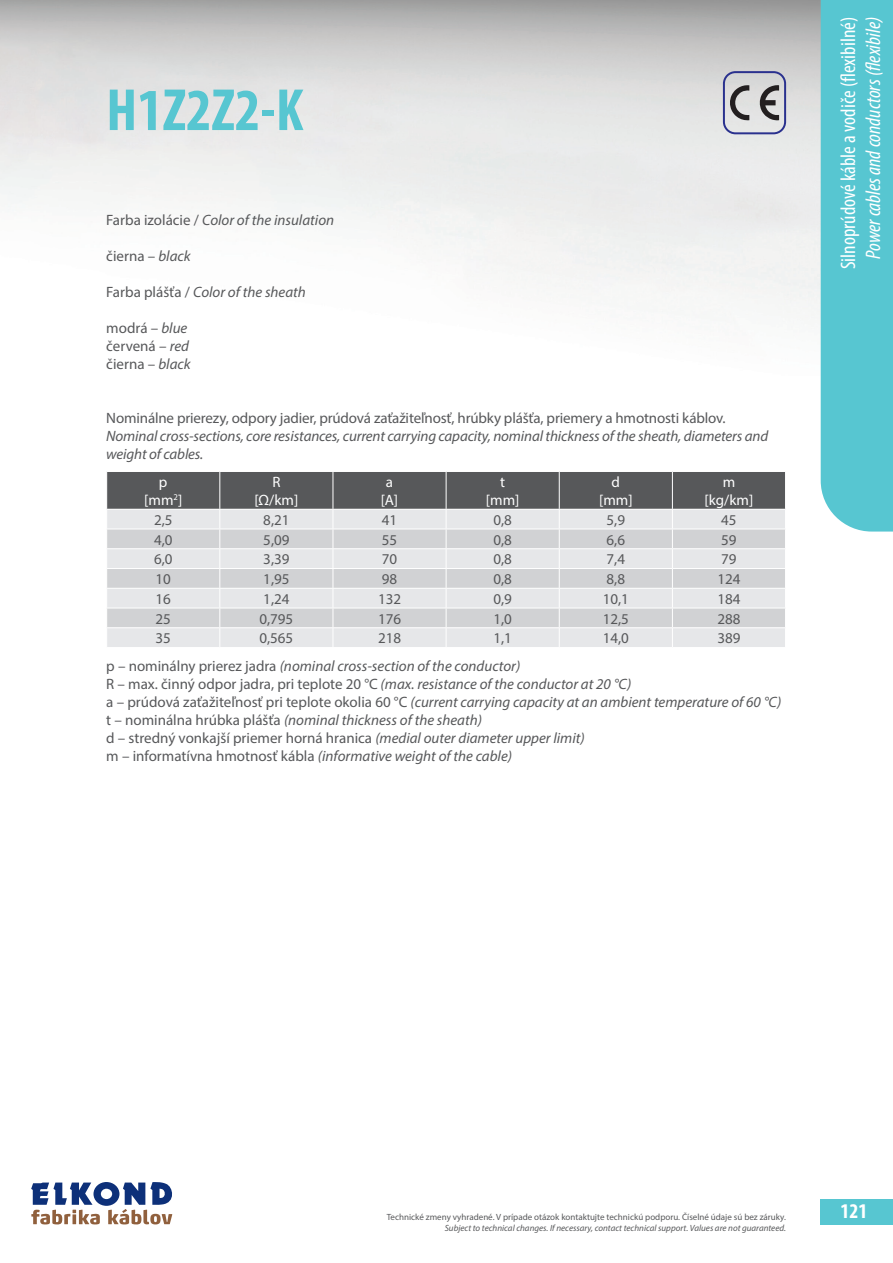
<style>
.page{position:relative;width:893px;height:1263px;background:#fff}
.page>*{position:absolute;margin:0;border:0;box-sizing:border-box;transform-origin:0 0}
.nazvy_kablov{font:700 condensed 60px "Myriad Pro";color:#57c6d1}
.t1{font:condensed 21px "Myriad Pro";color:#fff}
.t2{font:italic condensed 21px "Myriad Pro";color:#fff}
.t3{font:700 condensed 21px "Myriad Pro";color:#fff}
.t4{font:italic 15px/18px "Myriad Pro";color:#57585a}
.t5{font:15px "Myriad Pro";color:#57585a}
.t6{font:15px "Myriad Pro";color:#fff}
.t7{font:9px "Myriad Pro";color:#57585a}
.t8{font:italic 9px "Myriad Pro";color:#57585a}
.s1{font-style:normal}
.s2{font-style:italic}
</style>
<div class="page">
<div style="left:821px;top:0;width:72px;height:531px;background:#57c6d1"></div>
<svg style="left:723px;top:71px;width:63px;height:63px;background:#afafb9"></svg>
<div style="left:821px;top:1199px;width:72px;height:25px;background:#57c6d1"></div>
<svg style="left:31px;top:1182px;width:142px;height:42px"></svg>
<svg style="left:106px;top:471px;width:680px;height:176px;background:#c3c4c5"></svg>
<p class="nazvy_kablov" style="left:106px;top:73px;width:199px">H1Z2Z2-K</p>
<p class="t4" style="left:106px;top:211px;width:229px"><span class="s1">Farba izolácie /</span> Color of the insulation</p>
<p class="t5" style="left:106px;top:247px;width:86px">čierna – <span class="s2">black</span></p>
<p class="t4" style="left:106px;top:283px;width:201px"><span class="s1">Farba plášťa /</span> Color of the sheath</p>
<p class="t5" style="left:106px;top:319px;width:83px">modrá – <span class="s2">blue</span></p>
<p class="t5" style="left:106px;top:337px;width:84px">červená – <span class="s2">red</span></p>
<p class="t5" style="left:106px;top:355px;width:86px">čierna – <span class="s2">black</span></p>
<p class="t5" style="left:106px;top:409px;width:621px">Nominálne prierezy, odpory jadier, prúdová zaťažiteľnosť, hrúbky plášťa, priemery a hmotnosti káblov.</p>
<p class="t4" style="left:106px;top:427px;width:663px">Nominal cross-sections, core resistances, current carrying capacity, nominal thickness of the sheath, diameters and weight of cables.</p>
<p class="t6" style="left:159px;top:473px;width:10px">p</p>
<p class="t6" style="left:144px;top:491px;width:40px">[mm<sup>2</sup>]</p>
<p class="t6" style="left:272px;top:473px;width:10px">R</p>
<p class="t6" style="left:254px;top:491px;width:46px">[Ω/km]</p>
<p class="t6" style="left:386px;top:473px;width:9px">a</p>
<p class="t6" style="left:381px;top:491px;width:19px">[A]</p>
<p class="t6" style="left:500px;top:473px;width:6px">t</p>
<p class="t6" style="left:486px;top:491px;width:35px">[mm]</p>
<p class="t6" style="left:612px;top:473px;width:10px">d</p>
<p class="t6" style="left:599px;top:491px;width:35px">[mm]</p>
<p class="t6" style="left:723px;top:473px;width:14px">m</p>
<p class="t6" style="left:704px;top:491px;width:50px">[kg/km]</p>
<p class="t5" style="left:154px;top:510px;width:20px">2,5</p>
<p class="t5" style="left:263px;top:510px;width:28px">8,21</p>
<p class="t5" style="left:382px;top:510px;width:17px">41</p>
<p class="t5" style="left:493px;top:510px;width:20px">0,8</p>
<p class="t5" style="left:607px;top:510px;width:20px">5,9</p>
<p class="t5" style="left:721px;top:510px;width:17px">45</p>
<p class="t5" style="left:154px;top:530px;width:20px">4,0</p>
<p class="t5" style="left:263px;top:530px;width:28px">5,09</p>
<p class="t5" style="left:382px;top:530px;width:17px">55</p>
<p class="t5" style="left:493px;top:530px;width:20px">0,8</p>
<p class="t5" style="left:607px;top:530px;width:20px">6,6</p>
<p class="t5" style="left:721px;top:530px;width:17px">59</p>
<p class="t5" style="left:154px;top:550px;width:20px">6,0</p>
<p class="t5" style="left:263px;top:550px;width:28px">3,39</p>
<p class="t5" style="left:382px;top:550px;width:17px">70</p>
<p class="t5" style="left:493px;top:550px;width:20px">0,8</p>
<p class="t5" style="left:607px;top:550px;width:20px">7,4</p>
<p class="t5" style="left:721px;top:550px;width:17px">79</p>
<p class="t5" style="left:156px;top:570px;width:17px">10</p>
<p class="t5" style="left:263px;top:570px;width:28px">1,95</p>
<p class="t5" style="left:382px;top:570px;width:17px">98</p>
<p class="t5" style="left:493px;top:570px;width:20px">0,8</p>
<p class="t5" style="left:607px;top:570px;width:20px">8,8</p>
<p class="t5" style="left:717px;top:570px;width:25px">124</p>
<p class="t5" style="left:156px;top:589px;width:17px">16</p>
<p class="t5" style="left:263px;top:589px;width:28px">1,24</p>
<p class="t5" style="left:378px;top:589px;width:25px">132</p>
<p class="t5" style="left:493px;top:589px;width:20px">0,9</p>
<p class="t5" style="left:603px;top:589px;width:28px">10,1</p>
<p class="t5" style="left:717px;top:589px;width:25px">184</p>
<p class="t5" style="left:156px;top:609px;width:17px">25</p>
<p class="t5" style="left:259px;top:609px;width:35px">0,795</p>
<p class="t5" style="left:378px;top:609px;width:25px">176</p>
<p class="t5" style="left:493px;top:609px;width:20px">1,0</p>
<p class="t5" style="left:603px;top:609px;width:28px">12,5</p>
<p class="t5" style="left:717px;top:609px;width:25px">288</p>
<p class="t5" style="left:156px;top:629px;width:17px">35</p>
<p class="t5" style="left:259px;top:629px;width:35px">0,565</p>
<p class="t5" style="left:378px;top:629px;width:25px">218</p>
<p class="t5" style="left:493px;top:629px;width:20px">1,1</p>
<p class="t5" style="left:603px;top:629px;width:28px">14,0</p>
<p class="t5" style="left:717px;top:629px;width:25px">389</p>
<p class="t4" style="left:106px;top:657px;width:415px"><span class="s1">p – nominálny prierez jadra</span> (nominal cross-section of the conductor)</p>
<p class="t5" style="left:106px;top:675px;width:527px">R – max. činný odpor jadra, pri teplote 20 °C <span class="s2">(max. resistance of the conductor at 20 °C)</span></p>
<p class="t4" style="left:106px;top:693px;width:677px"><span class="s1">a – prúdová zaťažiteľnosť pri teplote okolia 60 °C</span> (current carrying capacity at an ambient temperature of 60 °C)</p>
<p class="t4" style="left:106px;top:711px;width:377px"><span class="s1">t – nominálna hrúbka plášťa</span> (nominal thickness of the sheath)</p>
<p class="t5" style="left:106px;top:729px;width:480px">d – stredný vonkajší priemer horná hranica <span class="s2">(medial outer diameter upper limit)</span></p>
<p class="t4" style="left:106px;top:747px;width:407px"><span class="s1">m – informatívna hmotnosť kábla</span> (informative weight of the cable)</p>
<h2 class="t1" style="left:835px;top:269px;width:254px;rotate:-90deg">Silnoprúdové káble a vodiče (flexibilné)</h2>
<h2 class="t2" style="left:861px;top:259px;width:244px;rotate:-90deg">Power cables and conductors (flexibile)</h2>
<p class="t7" style="left:387px;top:1212px;width:401px">Technické zmeny vyhradené. V prípade otázok kontaktujte technickú podporu. Číselné údaje sú bez záruky.</p>
<p class="t8" style="left:445px;top:1223px;width:343px">Subject to technical changes. If necessary, contact technical support. Values are not guaranteed.</p>
<h2 class="t3" style="left:841px;top:1198px;width:28px">121</h2>
</div>
